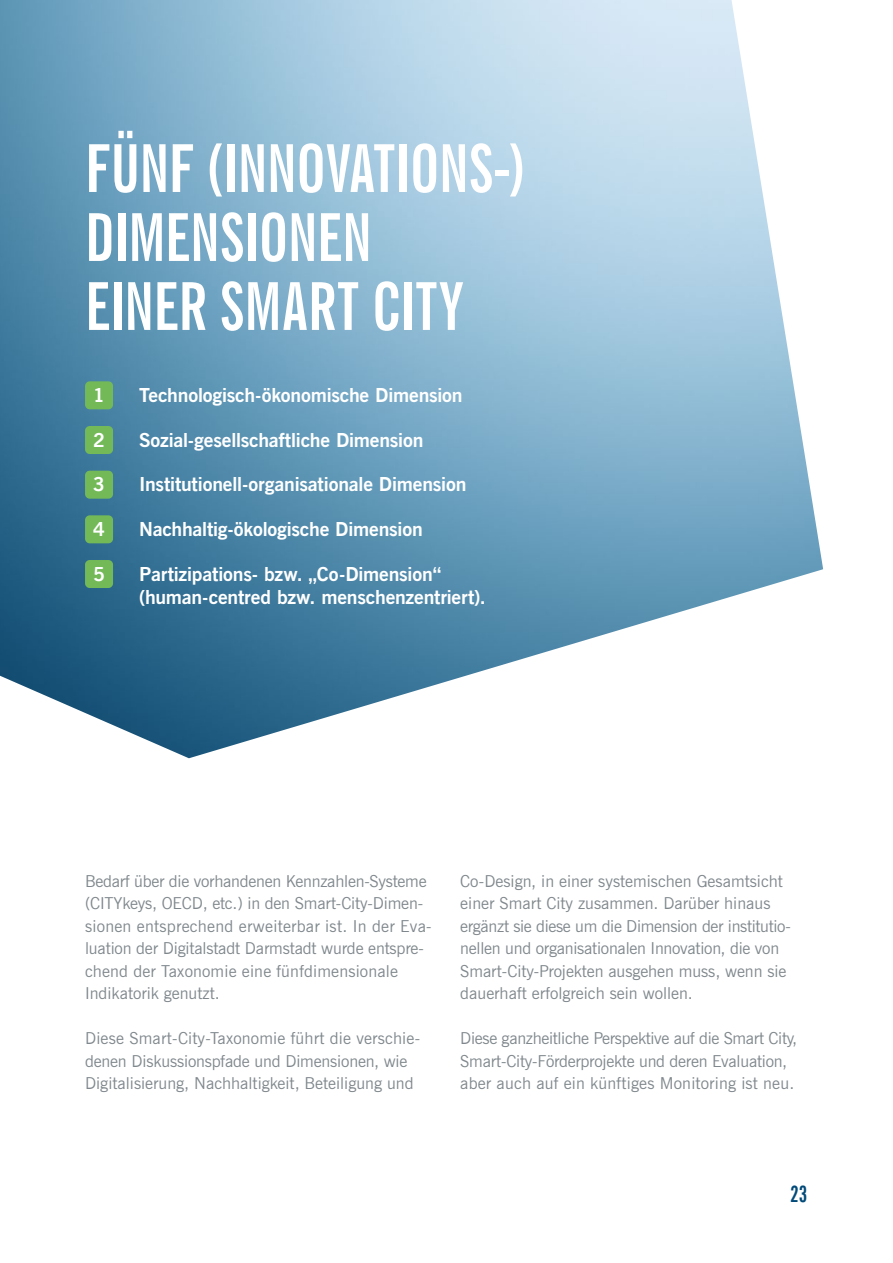
<style>
.page{position:relative;width:893px;height:1263px;background:#fff}
.page>*{position:absolute;margin:0;border:0;box-sizing:border-box;transform-origin:0 0}
.t1{font:700 extra-condensed 66px/69px "News Gothic BT";color:#fff}
.t2{font:700 extra-condensed 22.5px "News Gothic BT";color:#004a79}
.t3{font:700 19.5px/23.4px "News Gothic BT";letter-spacing:-.01em;color:#fff}
.t4{font:16.5px/22.5px "News Gothic BT";letter-spacing:-.005em;color:#80888d}
</style>
<div class="page">
<img style="left:0;top:0;width:823px;height:758px">
<div style="left:85px;top:381px;width:28px;height:28px;background:#73b958;border-radius:5px"></div>
<div style="left:85px;top:426px;width:28px;height:28px;background:#73b958;border-radius:5px"></div>
<div style="left:85px;top:471px;width:28px;height:28px;background:#73b958;border-radius:5px"></div>
<div style="left:85px;top:515px;width:28px;height:28px;background:#73b958;border-radius:5px"></div>
<div style="left:85px;top:560px;width:28px;height:28px;background:#73b958;border-radius:5px"></div>
<h1 class="t1" style="left:85px;top:134px;width:442px">FÜNF (INNOVATIONS-)<br>DIMENSIONEN<br>EINER SMART CITY</h1>
<h1 class="t1" style="left:53px;top:125px;width:379px">DIMENSIONEN<br>EINER SMART CITY</h1>
<p class="t3" style="left:93px;top:383px;width:13px">1</p>
<p class="t3" style="left:139px;top:383px;width:325px">Technologisch-ökonomische Dimension</p>
<p class="t3" style="left:93px;top:428px;width:13px">2</p>
<p class="t3" style="left:139px;top:428px;width:286px">Sozial-gesellschaftliche Dimension</p>
<p class="t3" style="left:93px;top:472px;width:13px">3</p>
<p class="t3" style="left:139px;top:472px;width:329px">Institutionell-organisationale Dimension</p>
<p class="t3" style="left:93px;top:517px;width:13px">4</p>
<p class="t3" style="left:139px;top:517px;width:285px">Nachhaltig-ökologische Dimension</p>
<p class="t3" style="left:93px;top:562px;width:13px">5</p>
<p class="t3" style="left:139px;top:562px;width:348px">Partizipations- bzw. „Co-Dimension“ (human-centred bzw. menschenzentriert).</p>
<p class="t4" style="left:85px;top:869px;width:348px">Bedarf über die vorhandenen Kennzahlen-Systeme (CITYkeys, OECD, etc.) in den Smart-City-Dimen&shy;sionen entsprechend erweiterbar ist. In der Eva&shy;luation der Digitalstadt Darmstadt wurde entspre&shy;chend der Taxonomie eine fünfdimensionale Indikatorik genutzt.</p>
<p class="t4" style="left:85px;top:1027px;width:335px">Diese Smart-City-Taxonomie führt die verschie&shy;denen Diskussionspfade und Dimensionen, wie<br>Digitalisierung, Nachhaltigkeit, Beteiligung und</p>
<p class="t4" style="left:460px;top:869px;width:332px">Co-Design, in einer systemischen Gesamtsicht einer Smart City zusammen. Darüber hinaus ergänzt sie diese um die Dimension der institutio&shy;nellen und organisationalen Innovation, die von Smart-City-Projekten ausgehen muss, wenn sie dauerhaft erfolgreich sein wollen.</p>
<p class="t4" style="left:460px;top:1027px;width:338px">Diese ganzheitliche Perspektive auf die Smart City,<br>Smart-City-Förderprojekte und deren Evaluation, aber auch auf ein künftiges Monitoring ist neu.</p>
<h2 class="t2" style="left:790px;top:1180px;width:19px">23</h2>
</div>
